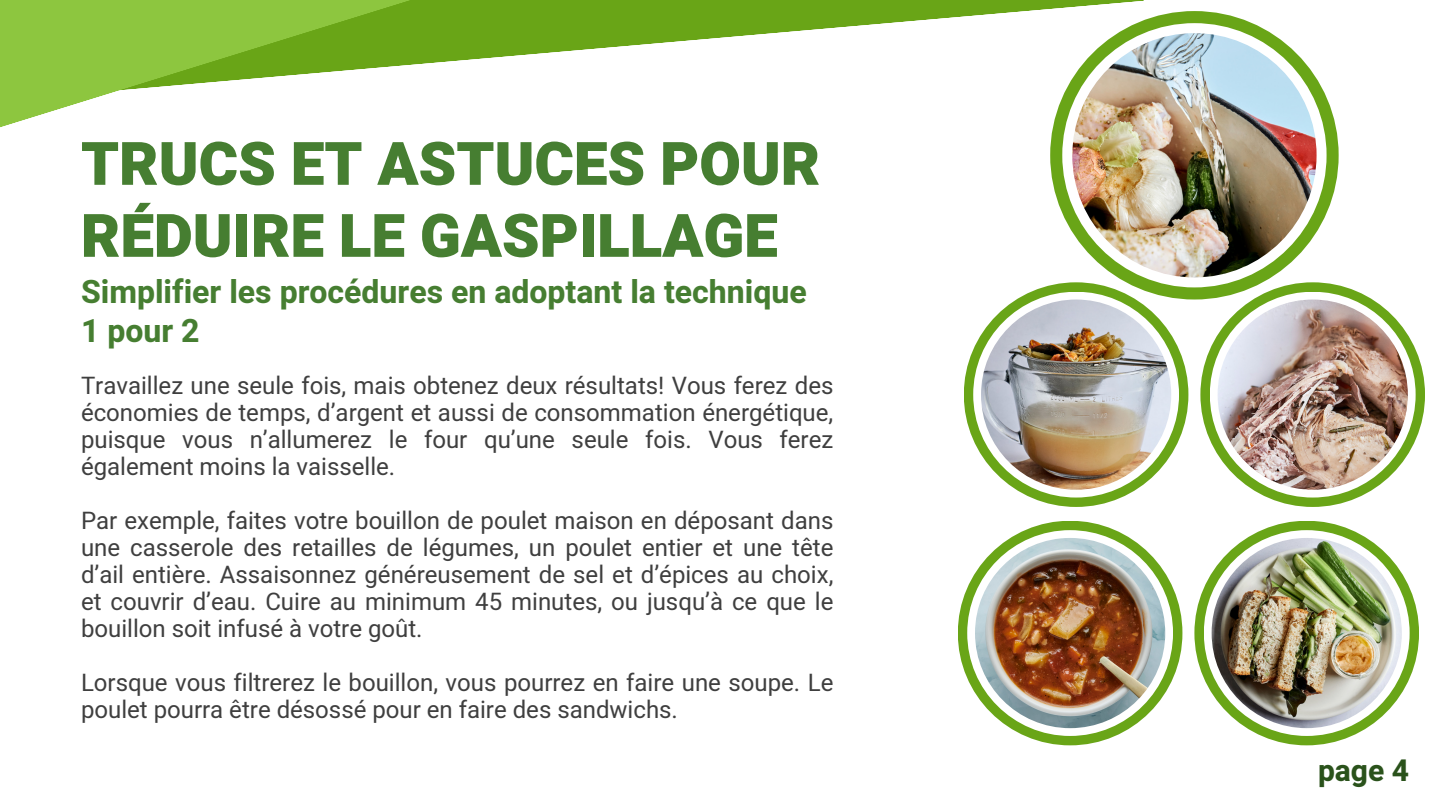
<style>
.page{position:relative;width:1440px;height:810px;background:#fff}
.page>*{position:absolute;margin:0;border:0;box-sizing:border-box;transform-origin:0 0}
.t1{font:900 60px/72px "Heebo";color:#467e31}
.t2{font:700 32px/38.2px "Heebo";color:#467e31}
.t3{font:700 30px "Heebo";color:#2a521b}
.t4{font:24px/27px "Heebo";color:#3f3f3f;text-align:justify}
</style>
<div class="page">
<svg style="left:640px;top:0;width:504px;height:92px"></svg>
<svg style="left:0;top:0;width:640px;height:128px"></svg>
<div style="left:1050px;top:11px;width:289px;height:289px;background:#69a517;border-radius:50%"></div>
<div style="left:1062px;top:23px;width:265px;height:264px;background:#fff;border-radius:50%"></div>
<img style="left:1072px;top:33px;width:245px;height:244px;border-radius:50%">
<div style="left:964px;top:282px;width:224px;height:225px;background:#69a517;border-radius:50%"></div>
<div style="left:973px;top:292px;width:206px;height:206px;background:#fff;border-radius:50%"></div>
<img style="left:981px;top:300px;width:190px;height:190px;border-radius:50%">
<div style="left:1200px;top:282px;width:225px;height:225px;background:#69a517;border-radius:50%"></div>
<div style="left:1210px;top:292px;width:206px;height:206px;background:#fff;border-radius:50%"></div>
<img style="left:1218px;top:300px;width:190px;height:190px;border-radius:50%">
<div style="left:958px;top:521px;width:224px;height:224px;background:#69a517;border-radius:50%"></div>
<div style="left:967px;top:530px;width:206px;height:206px;background:#fff;border-radius:50%"></div>
<img style="left:975px;top:538px;width:190px;height:190px;border-radius:50%">
<div style="left:1194px;top:521px;width:225px;height:224px;background:#69a517;border-radius:50%"></div>
<div style="left:1204px;top:530px;width:206px;height:206px;background:#fff;border-radius:50%"></div>
<img style="left:1212px;top:538px;width:190px;height:190px;border-radius:50%">
<p class="t1" style="left:81px;top:130px;width:741px">TRUCS ET ASTUCES POUR<br>RÉDUIRE LE GASPILLAGE</p>
<p class="t2" style="left:81px;top:274px;width:727px">Simplifier les procédures en adoptant la technique<br>1 pour 2</p>
<p class="t4" style="left:81px;top:373px;width:754px">Travaillez une seule fois, mais obtenez deux résultats! Vous ferez des économies de temps, d’argent et aussi de consommation énergétique, puisque vous n’allumerez le four qu’une seule fois. Vous ferez également moins la vaisselle.</p>
<h1 class="t4" style="left:81px;top:508px;width:754px">Par exemple, faites votre bouillon de poulet maison en déposant dans une casserole des retailles de légumes, un poulet entier et une tête d’ail entière. Assaisonnez généreusement de sel et d’épices au choix, et couvrir d’eau. Cuire au minimum 45 minutes, ou jusqu’à ce que le bouillon soit infusé à votre goût.</h1>
<h2 class="t4" style="left:81px;top:670px;width:754px">Lorsque vous filtrerez le bouillon, vous pourrez en faire une soupe. Le poulet pourra être désossé pour en faire des sandwichs.</h2>
<h2 class="t3" style="left:1318px;top:750px;width:93px">page 4</h2>
</div>
